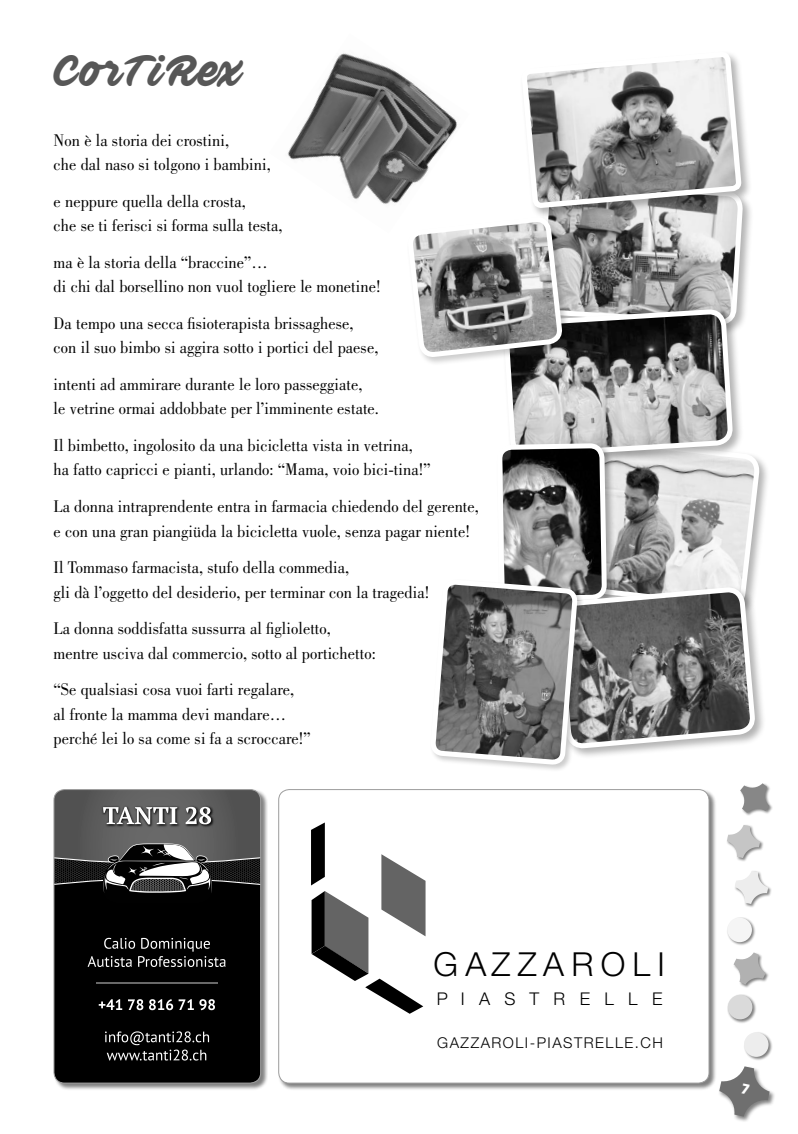
<style>
.page{position:relative;width:798px;height:1134px;background:#fff}
.page>*{position:absolute;margin:0;border:0;box-sizing:border-box;transform-origin:0 0}
.t1{font:43.75px "Ave Fedan PERSONALUSEONLY";letter-spacing:.055em;color:#575757}
.t2{font:300 33.12px "Helvetica Neue";letter-spacing:.215em;color:#000}
.t3{font:17.5px/24.5px "Bodoni Std";letter-spacing:.005em;color:#000;scale:.93 1}
.t4{font:300 17.5px "Helvetica Neue";letter-spacing:.815em;color:#000}
.t5{font:300 14.88px "Helvetica Neue";letter-spacing:.1em;color:#000}
</style>
<div class="page">
<div style="left:718px;top:1065px;width:57px;height:57px;background:#000;opacity:.5"></div>
<div style="left:743px;top:1032px;width:29px;height:29px;background:#000;opacity:.5"></div>
<div style="left:743px;top:1032px;width:25px;height:25px;background:#ededed;border-radius:50%"></div>
<div style="left:732px;top:952px;width:37px;height:36px;background:#000;opacity:.5"></div>
<svg style="left:733px;top:952px;width:32px;height:33px"></svg>
<div style="left:725px;top:824px;width:39px;height:38px;background:#000;opacity:.5"></div>
<svg style="left:726px;top:825px;width:33px;height:33px"></svg>
<div style="left:739px;top:782px;width:34px;height:35px;background:#000;opacity:.5"></div>
<svg style="left:739px;top:783px;width:30px;height:30px"></svg>
<div style="left:726px;top:994px;width:30px;height:29px;background:#000;opacity:.5"></div>
<div style="left:727px;top:995px;width:25px;height:24px;background:#dadada;border-radius:50%"></div>
<div style="left:726px;top:917px;width:29px;height:29px;background:#000;opacity:.5"></div>
<div style="left:727px;top:918px;width:24px;height:24px;background:#f5f5f5;border-radius:50%"></div>
<div style="left:733px;top:870px;width:39px;height:38px;background:#000;opacity:.5"></div>
<svg style="left:734px;top:871px;width:34px;height:33px"></svg>
<div style="left:278px;top:789px;width:438px;height:302px;background:#000;opacity:.5"></div>
<div style="left:278px;top:789px;width:430px;height:294px;background:#fff;border-radius:11px"></div>
<svg style="left:311px;top:822px;width:114px;height:192px"></svg>
<div style="left:53px;top:789px;width:215px;height:302px;background:#000;opacity:.5"></div>
<div style="left:54px;top:907px;width:206px;height:176px;background:#000"></div>
<svg style="left:88px;top:938px;width:137px;height:29px;background:#2d2d2d"></svg>
<svg style="left:99px;top:999px;width:23px;height:11px"></svg>
<svg style="left:128px;top:999px;width:15px;height:11px"></svg>
<svg style="left:149px;top:999px;width:66px;height:11px"></svg>
<svg style="left:105px;top:1031px;width:104px;height:29px;background:#323232"></svg>
<hr style="left:96px;top:982px;width:122px;height:2px;background:#686868">
<svg style="left:54px;top:789px;width:206px;height:118px;background:#4d4d4d"></svg>
<div style="left:54px;top:789px;width:207px;height:294px;border:1px solid #9d9d9d;border-radius:11px"></div>
<img style="left:287px;top:53px;width:171px;height:151px">
<div style="left:569px;top:436px;width:201px;height:183px;background:#000;opacity:.3"></div>
<svg style="left:730px;top:436px;width:32px;height:150px"></svg>
<div style="left:536px;top:179px;width:217px;height:157px;background:#000;opacity:.3"></div>
<div style="left:502px;top:308px;width:241px;height:161px;background:#000;opacity:.3"></div>
<svg style="left:505px;top:321px;width:225px;height:265px;background:#9e9e9e"></svg>
<div style="left:520px;top:50px;width:232px;height:169px;background:#000;opacity:.3"></div>
<svg style="left:523px;top:50px;width:215px;height:271px"></svg>
<div style="left:496px;top:442px;width:120px;height:168px;background:#000;opacity:.3"></div>
<svg style="left:499px;top:442px;width:105px;height:649px"></svg>
<div style="left:554px;top:586px;width:212px;height:174px;background:#000;opacity:.3"></div>
<svg style="left:585px;top:589px;width:168px;height:158px;background:#7a7a7a"></svg>
<div style="left:406px;top:216px;width:165px;height:150px;background:#000;opacity:.2"></div>
<svg style="left:409px;top:139px;width:151px;height:296px"></svg>
<div style="left:429px;top:578px;width:156px;height:194px;background:#000;opacity:.2"></div>
<svg style="left:427px;top:577px;width:153px;height:293px"></svg>
<svg style="left:719px;top:1066px;width:50px;height:50px"></svg>
<h1 class="t1" style="left:54px;top:43px;width:189px">CorTiRex</h1>
<p class="t3" style="left:54px;top:128px;width:235px">Non è la storia dei crostini,<br>che dal naso si tolgono i bambini,</p>
<p class="t3" style="left:54px;top:189px;width:247px">e neppure quella della crosta,<br>che se ti ferisci si forma sulla testa,</p>
<p class="t3" style="left:54px;top:250px;width:353px">ma è la storia della “braccine”…<br>di chi dal borsellino non vuol togliere le monetine!</p>
<p class="t3" style="left:54px;top:311px;width:350px">Da tempo una secca fisioterapista brissaghese, con il suo bimbo si aggira sotto i portici del paese,</p>
<p class="t3" style="left:54px;top:372px;width:351px">intenti ad ammirare durante le loro passeggiate,<br>le vetrine ormai addobbate per l’imminente estate.</p>
<p class="t3" style="left:54px;top:433px;width:406px">Il bimbetto, ingolosito da una bicicletta vista in vetrina, ha fatto capricci e pianti, urlando: “Mama, voio bici-tina!”</p>
<p class="t3" style="left:54px;top:494px;width:458px">La donna intraprendente entra in farmacia chiedendo del gerente, e con una gran piangiüda la bicicletta vuole, senza pagar niente!</p>
<p class="t3" style="left:54px;top:555px;width:405px">Il Tommaso farmacista, stufo della commedia,<br>gli dà l’oggetto del desiderio, per terminar con la tragedia!</p>
<p class="t3" style="left:54px;top:616px;width:348px">La donna soddisfatta sussurra al figlioletto, mentre usciva dal commercio, sotto al portichetto:</p>
<p class="t3" style="left:54px;top:677px;width:278px">“Se qualsiasi cosa vuoi farti regalare,<br>al fronte la mamma devi mandare… perché lei lo sa come si fa a scroccare!”</p>
<h2 class="t2" style="left:433px;top:944px;width:232px">GAZZAROLI</h2>
<p class="t4" style="left:436px;top:988px;width:227px">PIASTRELLE</p>
<p class="t5" style="left:437px;top:1033px;width:227px">GAZZAROLI-PIASTRELLE.CH</p>
</div>
